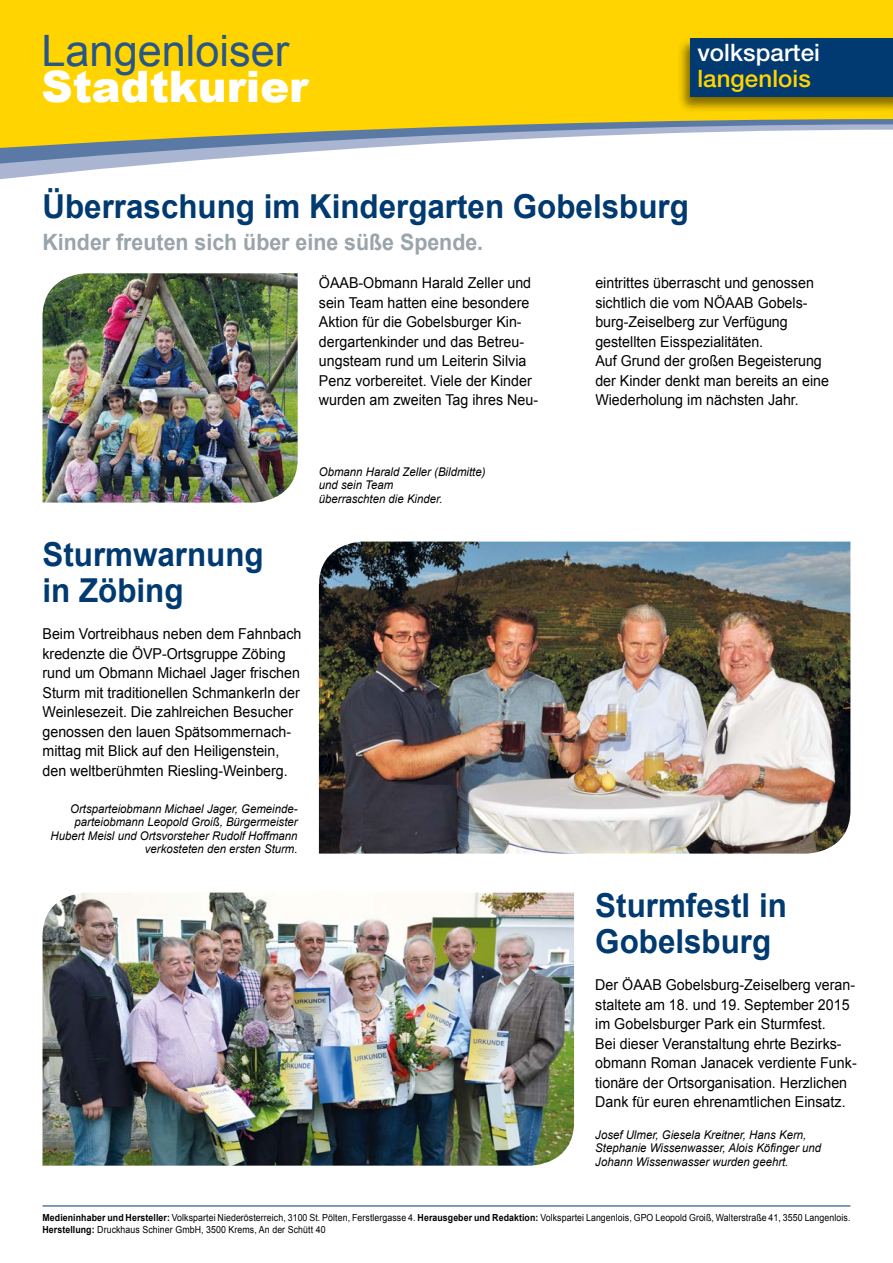
<style>
.page{position:relative;width:893px;height:1263px;background:#fff}
.page>*{position:absolute;margin:0;border:0;box-sizing:border-box;transform-origin:0 0}
.t1{font:43.35px "Arial";color:#285689}
.t2{font:900 43.35px "Arial";color:#fff}
.t3{font:700 33px/36px "Arial";color:#003a70;scale:.95 1}
.t4{font:500 24px "Helvetica Neue LT Std";letter-spacing:.005em;color:#fff}
.t5{font:500 24px "Helvetica Neue LT Std";letter-spacing:.005em;color:#ffd400}
.t6{font:700 22.5px "Arial";color:#9aa4ab;scale:.95 1}
.t7{font:15px/19.5px "Arial";color:#000;scale:.95 1}
.t8{font:italic 12px/13.5px "Arial";color:#000;scale:.95 1}
.t9{font:9.75px/12px "Arial";letter-spacing:.01em;color:#000;scale:.9 1}
.s1{font-weight:700}
</style>
<div class="page">
<svg style="left:0;top:165px;width:143px;height:15px"></svg>
<svg style="left:0;top:149px;width:347px;height:16px"></svg>
<svg style="left:0;top:0;width:893px;height:149px;background:#f2d020"></svg>
<div style="left:677px;top:37px;width:216px;height:76px;background:#000;opacity:.5"></div>
<div style="left:690px;top:38px;width:203px;height:58px;background:#003a70"></div>
<hr style="left:43px;top:1205px;width:807px;height:1px;background:#003a70">
<img style="left:43px;top:273px;width:255px;height:229px">
<img style="left:43px;top:893px;width:531px;height:273px">
<img style="left:319px;top:542px;width:531px;height:312px">
<h1 class="t1" style="left:41px;top:22px;width:249px">Langenloiser</h1>
<h1 class="t2" style="left:41px;top:55px;width:269px">Stadtkurier</h1>
<h3 class="t4" style="left:697px;top:38px;width:124px">volkspartei</h3>
<h3 class="t5" style="left:697px;top:64px;width:115px">langenlois</h3>
<h2 class="t3" style="left:43px;top:189px;width:682px">Überraschung im Kindergarten Gobelsburg</h2>
<h3 class="t6" style="left:43px;top:227px;width:465px">Kinder freuten sich über eine süße Spende.</h3>
<p class="t7" style="left:319px;top:273px;width:232px">ÖAAB-Obmann Harald Zeller und sein Team hatten eine besondere<br>Aktion für die Gobelsburger Kin&shy;dergartenkinder und das Betreu&shy;ungsteam rund um Leiterin Silvia<br>Penz vorbereitet. Viele der Kinder wurden am zweiten Tag ihres Neu-</p>
<p class="t7" style="left:595px;top:273px;width:247px">eintrittes überrascht und genossen sichtlich die vom NÖAAB Gobels&shy;burg-Zeiselberg zur Verfügung gestellten Eisspezialitäten.<br>Auf Grund der großen Begeisterung der Kinder denkt man bereits an eine Wiederholung im nächsten Jahr.</p>
<h2 class="t3" style="left:43px;top:537px;width:234px">Sturmwarnung in Zöbing</h2>
<p class="t7" style="left:43px;top:624px;width:274px">Beim Vortreibhaus neben dem Fahnbach kredenzte die ÖVP-Ortsgruppe Zöbing rund um Obmann Michael Jager frischen Sturm mit traditionellen Schmankerln der Weinlesezeit. Die zahlreichen Besucher genossen den lauen Spätsommernach&shy;mittag mit Blick auf den Heiligenstein, den weltberühmten Riesling-Weinberg.</p>
<p class="t8" style="left:51px;top:802px;width:262px;text-align:right">Ortsparteiobmann Michael Jager, Gemeinde&shy;parteiobmann Leopold Groiß, Bürgermeister Hubert Meisl und Ortsvorsteher Rudolf Hoffmann verkosteten den ersten Sturm.</p>
<p class="t8" style="left:319px;top:465px;width:177px">Obmann Harald Zeller (Bildmitte) und sein Team<br>überraschten die Kinder.</p>
<h2 class="t3" style="left:595px;top:888px;width:203px">Sturmfestl in<br>Gobelsburg</h2>
<p class="t7" style="left:595px;top:975px;width:277px">Der ÖAAB Gobelsburg-Zeiselberg veran&shy;staltete am 18. und 19. September 2015 im Gobelsburger Park ein Sturmfest.<br>Bei dieser Veranstaltung ehrte Bezirks&shy;obmann Roman Janacek verdiente Funk&shy;tionäre der Ortsorganisation. Herzlichen Dank für euren ehrenamtlichen Einsatz.</p>
<p class="t8" style="left:595px;top:1128px;width:239px">Josef Ulmer, Giesela Kreitner, Hans Kern,<br>Stephanie Wissenwasser, Alois Köfinger und<br>Johann Wissenwasser wurden geehrt.</p>
<p class="t9" style="left:43px;top:1212px;width:899px"><span class="s1">Medieninhaber und Hersteller:</span> Volkspartei Niederösterreich, 3100 St. Pölten, Ferstlergasse 4. <span class="s1">Herausgeber und Redaktion:</span> Volkspartei Langenlois, GPO Leopold Groiß, Walterstraße 41, 3550 Langenlois.<br><span class="s1">Herstellung:</span> Druckhaus Schiner GmbH, 3500 Krems, An der Schütt 40</p>
</div>
